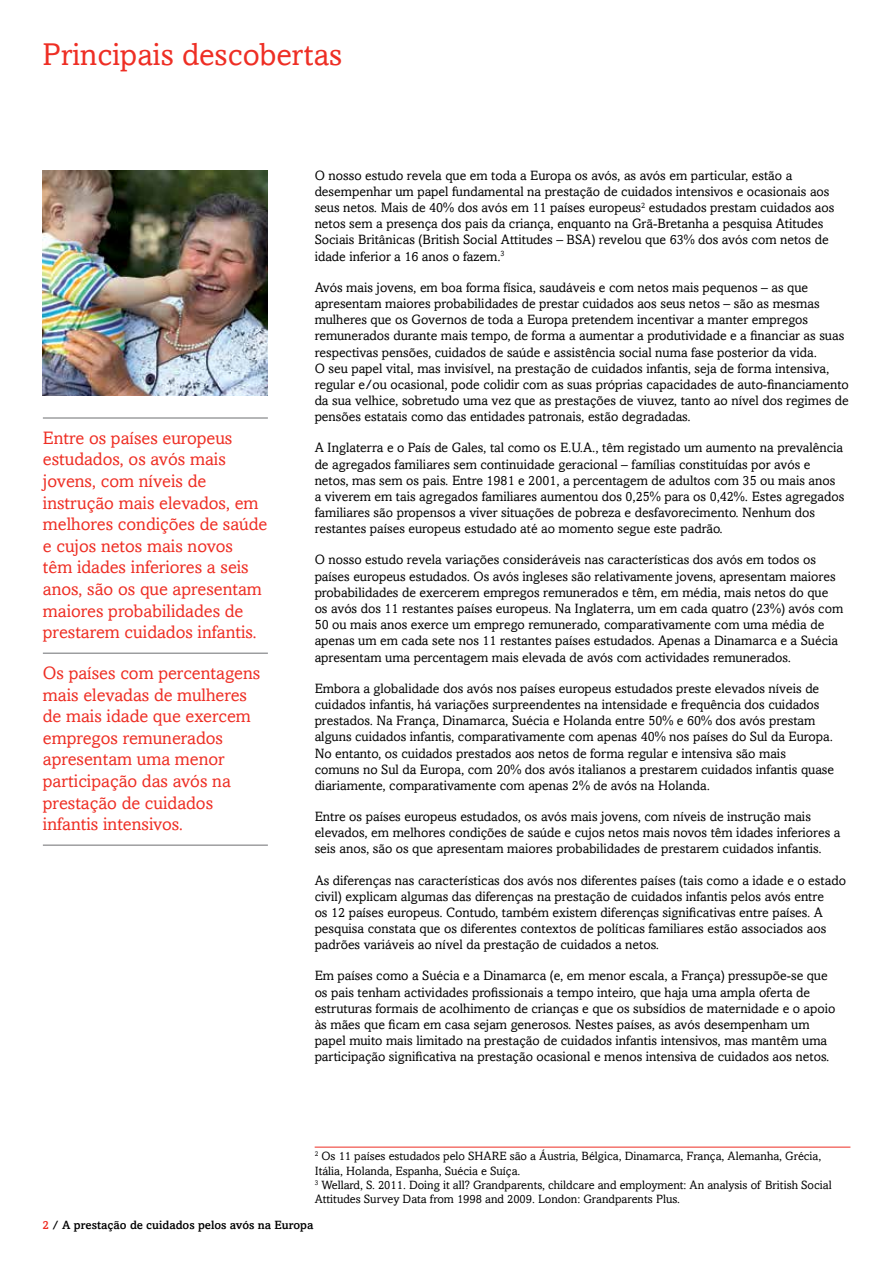
<style>
.page{position:relative;width:893px;height:1263px;background:#fff}
.page>*{position:absolute;margin:0;border:0;box-sizing:border-box;transform-origin:0 0}
.t1{font:31.5px "Amasis";color:#ee2e24}
.t2{font:18px/21.6px "Amasis";color:#ee2e24}
.t3{font:13.5px/16.2px "Amasis";color:#000}
.t4{font:12px/14.4px "Amasis";color:#000}
.t5{font:500 12px "Amasis";color:#000}
.s1{color:#ee2e24}
</style>
<div class="page">
<hr style="left:315px;top:1147px;width:535px;height:1px;background:#ee2e24">
<img style="left:43px;top:170px;width:225px;height:225px">
<hr style="left:43px;top:418px;width:225px;height:1px;background:#6d6e71">
<hr style="left:43px;top:653px;width:225px;height:1px;background:#6d6e71">
<hr style="left:43px;top:845px;width:225px;height:1px;background:#6d6e71">
<h1 class="t1" style="left:43px;top:36px;width:301px">Principais descobertas</h1>
<p class="t2" style="left:43px;top:427px;width:226px">Entre os países europeus estudados, os avós mais jovens, com níveis de instrução mais elevados, em melhores condições de saúde e cujos netos mais novos<br>têm idades inferiores a seis anos, são os que apresentam maiores probabilidades de prestarem cuidados infantis.</p>
<h2 class="t2" style="left:43px;top:662px;width:219px">Os países com percentagens mais elevadas de mulheres de mais idade que exercem empregos remunerados apresentam uma menor participação das avós na prestação de cuidados infantis intensivos.</h2>
<p class="t3" style="left:315px;top:167px;width:521px">O nosso estudo revela que em toda a Europa os avós, as avós em particular, estão a desempenhar um papel fundamental na prestação de cuidados intensivos e ocasionais aos seus netos. Mais de 40% dos avós em 11 países europeus<sup>2</sup> estudados prestam cuidados aos netos sem a presença dos pais da criança, enquanto na Grã-Bretanha a pesquisa Atitudes Sociais Britânicas (British Social Attitudes – BSA) revelou que 63% dos avós com netos de idade inferior a 16 anos o fazem.<sup>3</sup></p>
<p class="t3" style="left:315px;top:279px;width:536px">Avós mais jovens, em boa forma física, saudáveis e com netos mais pequenos – as que apresentam maiores probabilidades de prestar cuidados aos seus netos – são as mesmas mulheres que os Governos de toda a Europa pretendem incentivar a manter empregos remunerados durante mais tempo, de forma a aumentar a produtividade e a financiar as suas respectivas pensões, cuidados de saúde e assistência social numa fase posterior da vida.<br>O seu papel vital, mas invisível, na prestação de cuidados infantis, seja de forma intensiva, regular e/ou ocasional, pode colidir com as suas próprias capacidades de auto-financiamento da sua velhice, sobretudo uma vez que as prestações de viuvez, tanto ao nível dos regimes de pensões estatais como das entidades patronais, estão degradadas.</p>
<p class="t3" style="left:315px;top:440px;width:531px">A Inglaterra e o País de Gales, tal como os E.U.A., têm registado um aumento na prevalência de agregados familiares sem continuidade geracional – famílias constituídas por avós e netos, mas sem os pais. Entre 1981 e 2001, a percentagem de adultos com 35 ou mais anos a viverem em tais agregados familiares aumentou dos 0,25% para os 0,42%. Estes agregados familiares são propensos a viver situações de pobreza e desfavorecimento. Nenhum dos restantes países europeus estudado até ao momento segue este padrão.</p>
<p class="t3" style="left:315px;top:552px;width:530px">O nosso estudo revela variações consideráveis nas características dos avós em todos os países europeus estudados. Os avós ingleses são relativamente jovens, apresentam maiores probabilidades de exercerem empregos remunerados e têm, em média, mais netos do que os avós dos 11 restantes países europeus. Na Inglaterra, um em cada quatro (23%) avós com 50 ou mais anos exerce um emprego remunerado, comparativamente com uma média de apenas um em cada sete nos 11 restantes países estudados. Apenas a Dinamarca e a Suécia apresentam uma percentagem mais elevada de avós com actividades remunerados.</p>
<p class="t3" style="left:315px;top:680px;width:521px">Embora a globalidade dos avós nos países europeus estudados preste elevados níveis de cuidados infantis, há variações surpreendentes na intensidade e frequência dos cuidados prestados. Na França, Dinamarca, Suécia e Holanda entre 50% e 60% dos avós prestam alguns cuidados infantis, comparativamente com apenas 40% nos países do Sul da Europa.<br>No entanto, os cuidados prestados aos netos de forma regular e intensiva são mais comuns no Sul da Europa, com 20% dos avós italianos a prestarem cuidados infantis quase diariamente, comparativamente com apenas 2% de avós na Holanda.</p>
<p class="t3" style="left:315px;top:808px;width:527px">Entre os países europeus estudados, os avós mais jovens, com níveis de instrução mais elevados, em melhores condições de saúde e cujos netos mais novos têm idades inferiores a seis anos, são os que apresentam maiores probabilidades de prestarem cuidados infantis.</p>
<p class="t3" style="left:315px;top:872px;width:533px">As diferenças nas características dos avós nos diferentes países (tais como a idade e o estado civil) explicam algumas das diferenças na prestação de cuidados infantis pelos avós entre<br>os 12 países europeus. Contudo, também existem diferenças significativas entre países. A pesquisa constata que os diferentes contextos de políticas familiares estão associados aos padrões variáveis ao nível da prestação de cuidados a netos.</p>
<p class="t3" style="left:315px;top:968px;width:522px">Em países como a Suécia e a Dinamarca (e, em menor escala, a França) pressupõe-se que os pais tenham actividades profissionais a tempo inteiro, que haja uma ampla oferta de estruturas formais de acolhimento de crianças e que os subsídios de maternidade e o apoio às mães que ficam em casa sejam generosos. Nestes países, as avós desempenham um papel muito mais limitado na prestação de cuidados infantis intensivos, mas mantêm uma participação significativa na prestação ocasional e menos intensiva de cuidados aos netos.</p>
<p class="t4" style="left:315px;top:1149px;width:518px"><sup>2</sup> Os 11 países estudados pelo SHARE são a Áustria, Bélgica, Dinamarca, França, Alemanha, Grécia, Itália, Holanda, Espanha, Suécia e Suíça.<br><sup>3</sup> Wellard, S. 2011. Doing it all? Grandparents, childcare and employment: An analysis of British Social Attitudes Survey Data from 1998 and 2009. London: Grandparents Plus.</p>
<p class="t5" style="left:43px;top:1218px;width:273px"><span class="s1">2</span> / A prestação de cuidados pelos avós na Europa</p>
</div>
